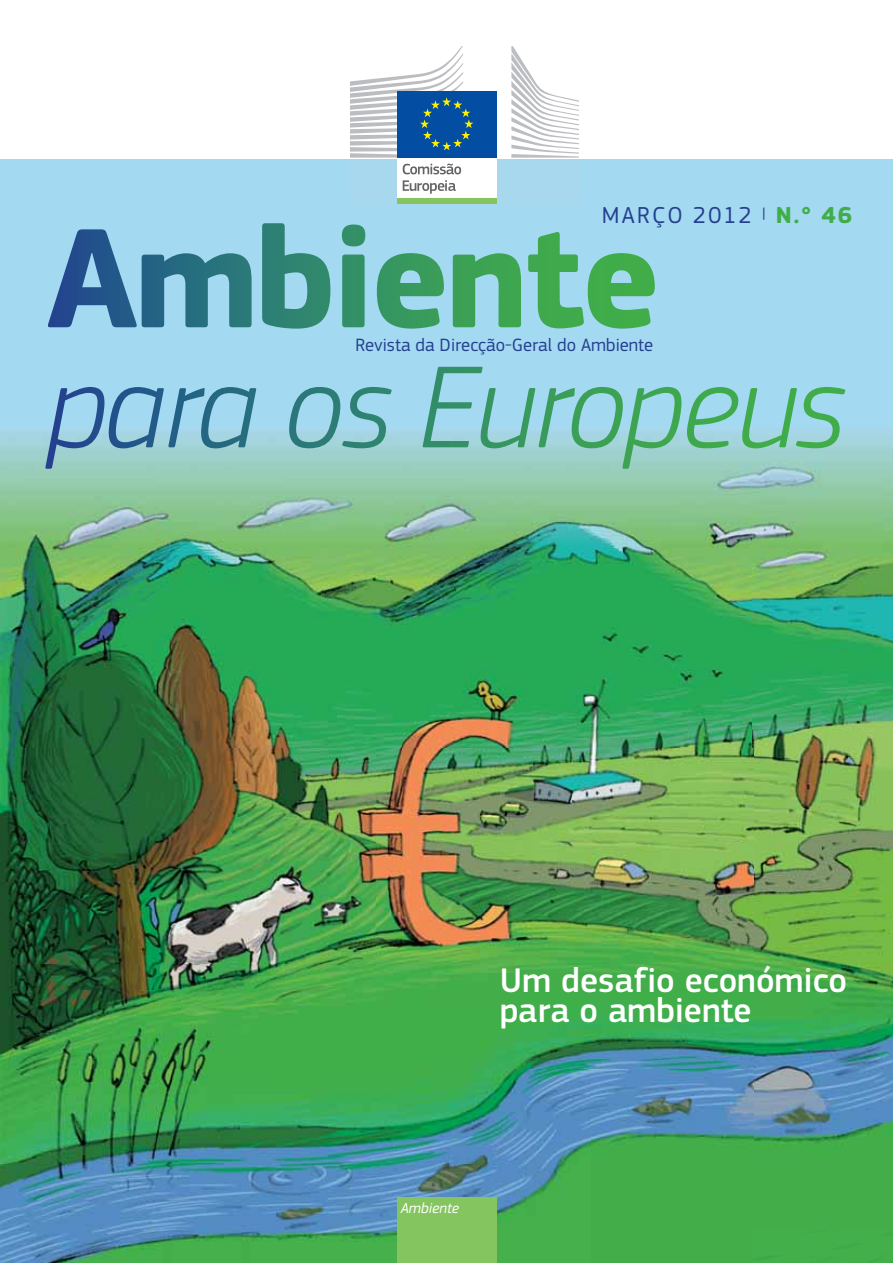
<style>
.page{position:relative;width:893px;height:1263px;background:#fff}
.page>*{position:absolute;margin:0;border:0;box-sizing:border-box;transform-origin:0 0}
.t1{font:500 35.55px/30px "PF Square Sans Pro";color:#fff}
.t2{font:24px "PF Square Sans Pro";letter-spacing:.095em;color:#25408e}
.t3{font:18.6px "PF Square Sans Pro";color:#25408e}
.t4{font:italic 15px "PF Square Sans Pro";color:#fff}
.s1{font-weight:700;color:#41ad49}
</style>
<div class="page">
<div style="left:0;top:159px;width:892px;height:1104px;background:#a4d9f2"></div>
<img style="left:0;top:428px;width:892px;height:835px">
<div style="left:397px;top:1197px;width:99px;height:66px;background:#84c55f"></div>
<svg style="left:48px;top:223px;width:606px;height:106px"></svg>
<svg style="left:45px;top:367px;width:577px;height:102px"></svg>
<div style="left:350px;top:159px;width:228px;height:46px;background:#a7d8ee"></div>
<div style="left:397px;top:156px;width:99px;height:44px;background:#fff"></div>
<div style="left:397px;top:198px;width:99px;height:6px;background:#84c55f"></div>
<svg style="left:511px;top:47px;width:67px;height:111px"></svg>
<div style="left:397px;top:91px;width:99px;height:67px;background:#034ea2"></div>
<svg style="left:350px;top:47px;width:123px;height:111px"></svg>
<svg style="left:402px;top:164px;width:59px;height:10px"></svg>
<svg style="left:402px;top:180px;width:54px;height:14px"></svg>
<p class="t2" style="left:601px;top:201px;width:252px">MARÇO 2012 <sup>|</sup> <span class="s1">N.° 46</span></p>
<p class="t3" style="left:355px;top:333px;width:299px">Revista da Direcção-Geral do Ambiente</p>
<h1 class="t1" style="left:499px;top:965px;width:349px">Um desafio económico para o ambiente</h1>
<p class="t4" style="left:401px;top:1199px;width:60px">Ambiente</p>
</div>
